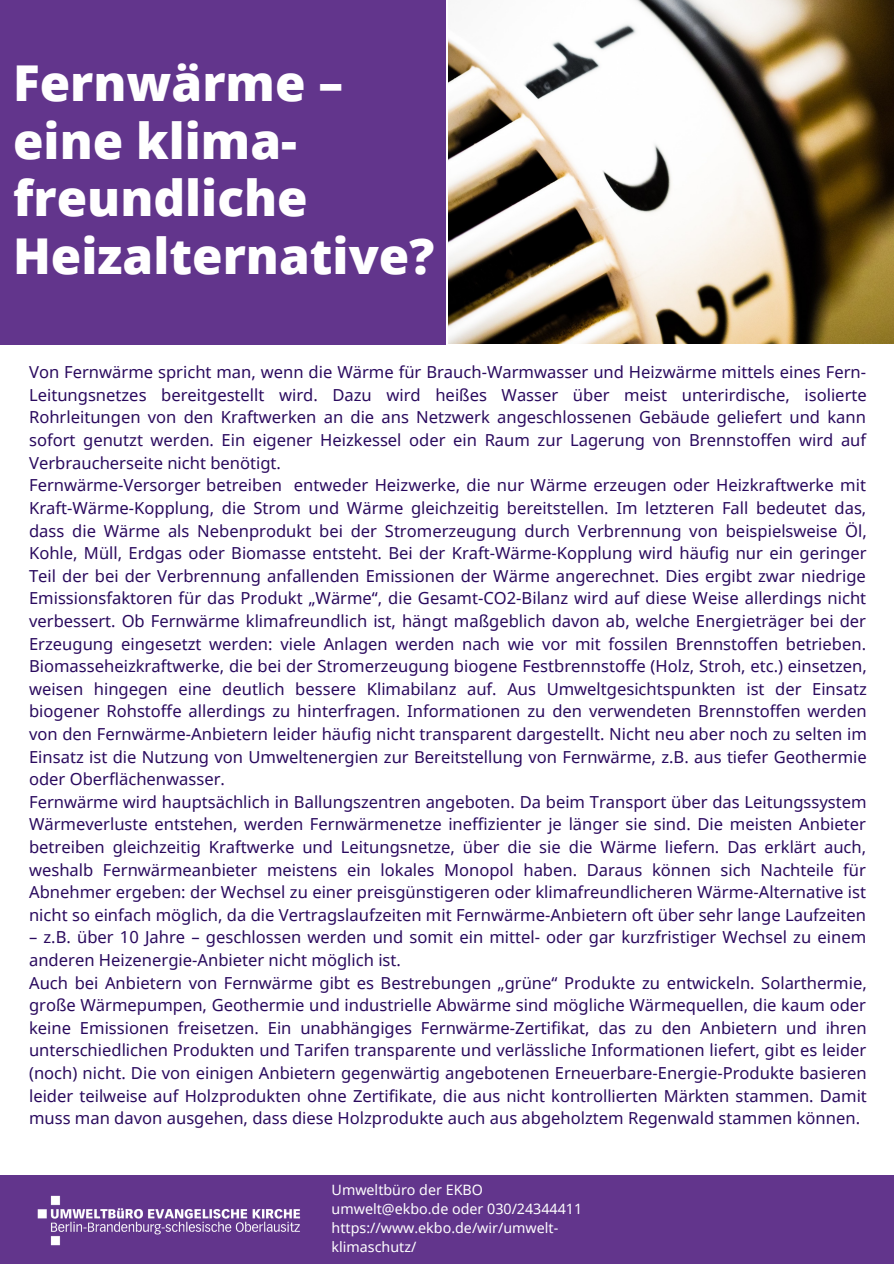
<style>
.page{position:relative;width:894px;height:1264px;background:#fff}
.page>*{position:absolute;margin:0;border:0;box-sizing:border-box;transform-origin:0 0}
.t1{font:800 49.35px/57.4px "Open Sans";color:#fff}
.t2{font:16.5px/22.6px "Noto Sans";color:#2a0a5e;text-align:justify}
.t3{font:14.25px/19.2px "Noto Sans";color:#fff}
</style>
<div class="page">
<img style="left:448px;top:0;width:445px;height:343px">
<div style="left:0;top:0;width:446px;height:345px;background:#62358c"></div>
<div style="left:0;top:1175px;width:893px;height:88px;background:#62358c"></div>
<img style="left:37px;top:1195px;width:264px;height:51px">
<p class="t1" style="left:13px;top:53px;width:422px">Fernwärme – eine klima&shy;freundliche<br>Heizalternative?</p>
<p class="t2" style="left:29px;top:360px;width:839px">Von Fernwärme spricht man, wenn die Wärme für Brauch-Warmwasser und Heizwärme mittels eines Fern-Leitungsnetzes bereitgestellt wird. Dazu wird heißes Wasser über meist unterirdische, isolierte Rohrleitungen von den Kraftwerken an die ans Netzwerk angeschlossenen Gebäude geliefert und kann sofort genutzt werden. Ein eigener Heizkessel oder ein Raum zur Lagerung von Brennstoffen wird auf Verbraucherseite nicht benötigt.</p>
<p class="t2" style="left:29px;top:473px;width:839px">Fernwärme-Versorger betreiben entweder Heizwerke, die nur Wärme erzeugen oder Heizkraftwerke mit Kraft-Wärme-Kopplung, die Strom und Wärme gleichzeitig bereitstellen. Im letzteren Fall bedeutet das, dass die Wärme als Nebenprodukt bei der Stromerzeugung durch Verbrennung von beispielsweise Öl, Kohle, Müll, Erdgas oder Biomasse entsteht. Bei der Kraft-Wärme-Kopplung wird häufig nur ein geringer Teil der bei der Verbrennung anfallenden Emissionen der Wärme angerechnet. Dies ergibt zwar niedrige Emissionsfaktoren für das Produkt „Wärme“, die Gesamt-CO2-Bilanz wird auf diese Weise allerdings nicht verbessert. Ob Fernwärme klimafreundlich ist, hängt maßgeblich davon ab, welche Energieträger bei der Erzeugung eingesetzt werden: viele Anlagen werden nach wie vor mit fossilen Brennstoffen betrieben.<br>Biomasseheizkraftwerke, die bei der Stromerzeugung biogene Festbrennstoffe (Holz, Stroh, etc.) einsetzen, weisen hingegen eine deutlich bessere Klimabilanz auf. Aus Umweltgesichtspunkten ist der Einsatz biogener Rohstoffe allerdings zu hinterfragen. Informationen zu den verwendeten Brennstoffen werden von den Fernwärme-Anbietern leider häufig nicht transparent dargestellt. Nicht neu aber noch zu selten im Einsatz ist die Nutzung von Umweltenergien zur Bereitstellung von Fernwärme, z.B. aus tiefer Geothermie oder Oberflächenwasser.</p>
<p class="t2" style="left:29px;top:790px;width:838px">Fernwärme wird hauptsächlich in Ballungszentren angeboten. Da beim Transport über das Leitungssystem Wärmeverluste entstehen, werden Fernwärmenetze ineffizienter je länger sie sind. Die meisten Anbieter betreiben gleichzeitig Kraftwerke und Leitungsnetze, über die sie die Wärme liefern. Das erklärt auch, weshalb Fernwärmeanbieter meistens ein lokales Monopol haben. Daraus können sich Nachteile für Abnehmer ergeben: der Wechsel zu einer preisgünstigeren oder klimafreundlicheren Wärme-Alternative ist nicht so einfach möglich, da die Vertragslaufzeiten mit Fernwärme-Anbietern oft über sehr lange Laufzeiten</p>
<p class="t2" style="left:29px;top:925px;width:838px">– z.B. über 10 Jahre – geschlossen werden und somit ein mittel- oder gar kurzfristiger Wechsel zu einem anderen Heizenergie-Anbieter nicht möglich ist.</p>
<p class="t2" style="left:29px;top:970px;width:839px">Auch bei Anbietern von Fernwärme gibt es Bestrebungen „grüne“ Produkte zu entwickeln. Solarthermie, große Wärmepumpen, Geothermie und industrielle Abwärme sind mögliche Wärmequellen, die kaum oder keine Emissionen freisetzen. Ein unabhängiges Fernwärme-Zertifikat, das zu den Anbietern und ihren unterschiedlichen Produkten und Tarifen transparente und verlässliche Informationen liefert, gibt es leider (noch) nicht. Die von einigen Anbietern gegenwärtig angebotenen Erneuerbare-Energie-Produkte basieren leider teilweise auf Holzprodukten ohne Zertifikate, die aus nicht kontrollierten Märkten stammen. Damit muss man davon ausgehen, dass diese Holzprodukte auch aus abgeholztem Regenwald stammen können.</p>
<p class="t3" style="left:331px;top:1179px;width:153px">Umweltbüro der EKBO</p>
<p class="t3" style="left:331px;top:1198px;width:252px">umwelt@ekbo.de oder 030/24344411</p>
<p class="t3" style="left:331px;top:1217px;width:228px">https://www.ekbo.de/wir/umwelt&shy;klimaschutz/</p>
</div>
